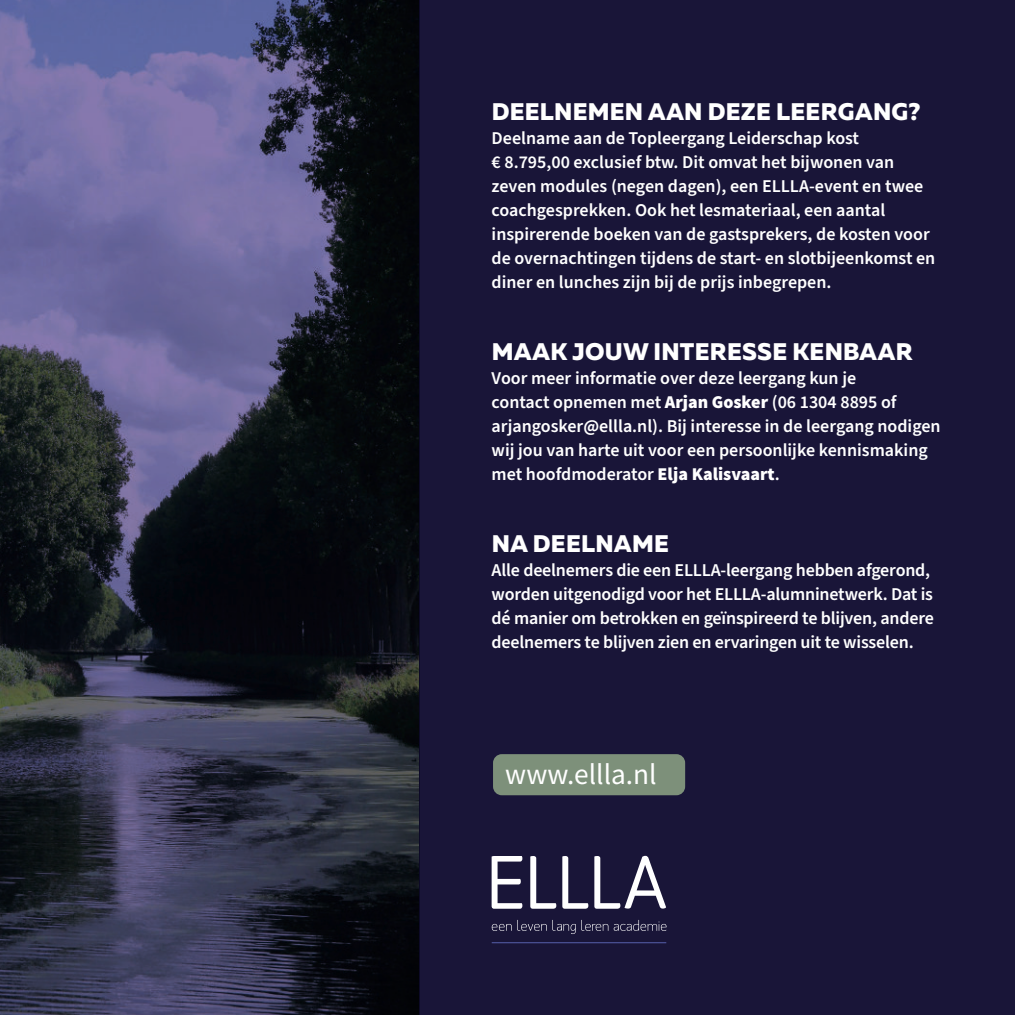
<style>
.page{position:relative;width:1015px;height:1015px;background:#fff}
.page>*{position:absolute;margin:0;border:0;box-sizing:border-box;transform-origin:0 0}
.t1{font:29.4px "Source Sans Pro";color:#fff}
.t2{font:800 24px "Muller";letter-spacing:.01em;color:#fff}
.t3{font:600 18px/24px "Source Sans Pro";color:#fff}
.s1{font-weight:900}
</style>
<div class="page">
<div style="left:420px;top:0;width:595px;height:1015px;background:#191538"></div>
<svg style="left:492px;top:856px;width:30px;height:53px"></svg>
<svg style="left:530px;top:856px;width:26px;height:53px"></svg>
<svg style="left:562px;top:856px;width:26px;height:53px"></svg>
<svg style="left:594px;top:856px;width:72px;height:53px"></svg>
<svg style="left:492px;top:920px;width:116px;height:14px"></svg>
<svg style="left:614px;top:920px;width:52px;height:11px"></svg>
<hr style="left:492px;top:942px;width:174px;height:1px;background:#575fab">
<div style="left:493px;top:754px;width:192px;height:41px;background:#7d907a;border-radius:9px"></div>
<svg style="left:0;top:0;width:420px;height:1015px;background:#36374e"></svg>
<h2 class="t2" style="left:492px;top:102px;width:430px">DEELNEMEN AAN DEZE LEERGANG?</h2>
<p class="t3" style="left:492px;top:127px;width:445px">Deelname aan de Topleergang Leiderschap kost<br>€ 8.795,00 exclusief btw. Dit omvat het bijwonen van zeven modules (negen dagen), een ELLLA-event en twee coachgesprekken. Ook het lesmateriaal, een aantal inspirerende boeken van de gastsprekers, de kosten voor de overnachtingen tijdens de start- en slotbijeenkomst en diner en lunches zijn bij de prijs inbegrepen.</p>
<h2 class="t2" style="left:492px;top:342px;width:423px">MAAK JOUW INTERESSE KENBAAR</h2>
<p class="t3" style="left:492px;top:367px;width:450px">Voor meer informatie over deze leergang kun je<br>contact opnemen met <span class="s1">Arjan Gosker</span> (06 1304 8895 of arjangosker@ellla.nl). Bij interesse in de leergang nodigen wij jou van harte uit voor een persoonlijke kennismaking met hoofdmoderator <span class="s1">Elja Kalisvaart</span>.</p>
<h2 class="t2" style="left:492px;top:534px;width:179px">NA DEELNAME</h2>
<p class="t3" style="left:492px;top:559px;width:444px">Alle deelnemers die een ELLLA-leergang hebben afgerond, worden uitgenodigd voor het ELLLA-alumninetwerk. Dat is dé manier om betrokken en geïnspireerd te blijven, andere deelnemers te blijven zien en ervaringen uit te wisselen.</p>
<h1 class="t1" style="left:505px;top:761px;width:153px">www.ellla.nl</h1>
</div>
